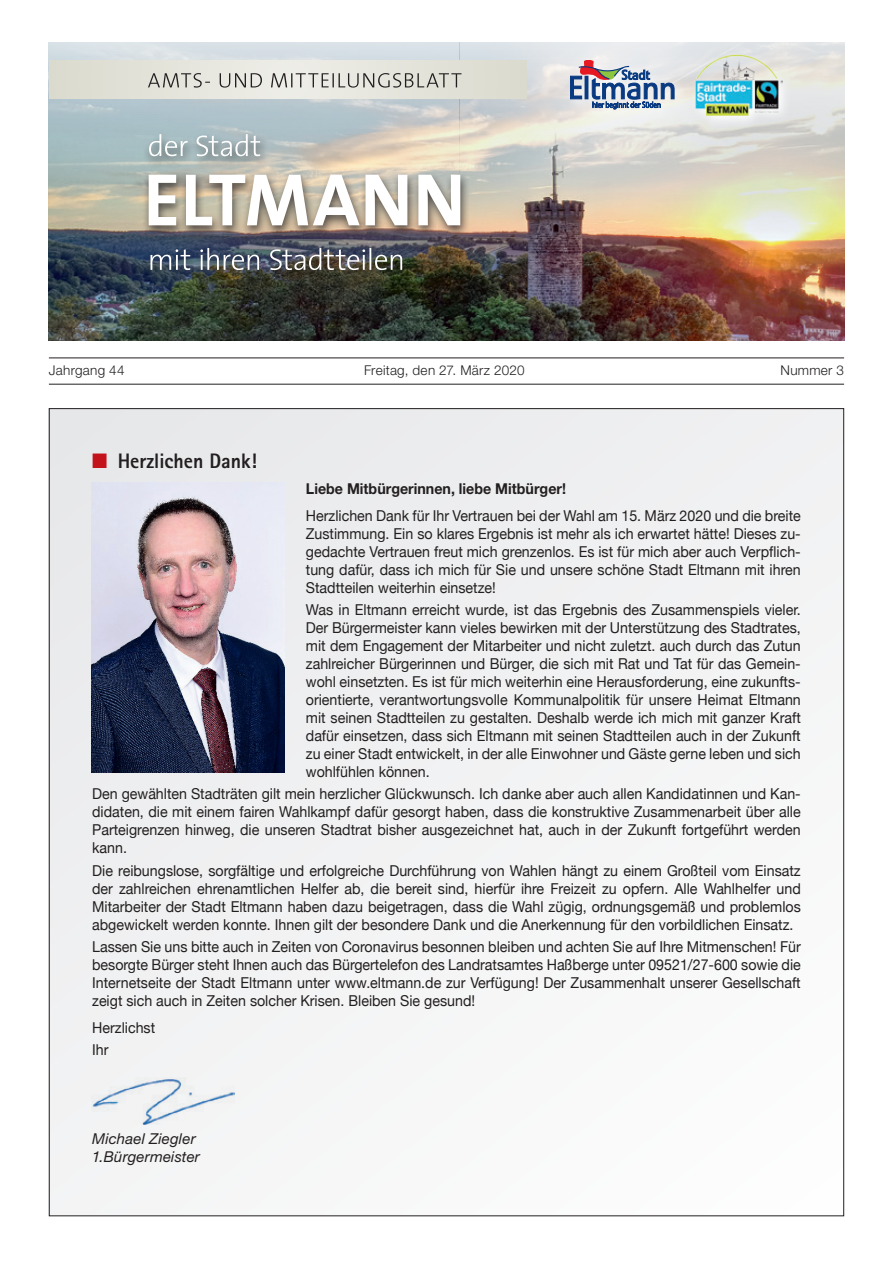
<style>
.page{position:relative;width:893px;height:1263px;background:#fff}
.page>*{position:absolute;margin:0;border:0;box-sizing:border-box;transform-origin:0 0}
.t1{font:800 21px "Rotis Sans Serif";color:#231f20;scale:.95 1}
.t2{font:15px/18px "Helvetica Neue";color:#231f20;text-align:justify;scale:.95 1}
.t3{font:700 15px "Helvetica Neue";color:#231f20;scale:.95 1}
.t4{font:italic 15px/18px "Helvetica Neue";letter-spacing:.01em;color:#231f20}
.t5{font:300 13.5px "Helvetica Neue";letter-spacing:.02em;color:#231f20}
.s1{color:#c4121a}
</style>
<div class="page">
<img style="left:49px;top:43px;width:795px;height:297px">
<svg style="left:462px;top:42px;width:319px;height:177px;background:#d8d5cb"></svg>
<svg style="left:570px;top:61px;width:104px;height:48px;background:#a0a8bd"></svg>
<div style="left:144px;top:244px;width:268px;height:38px;background:#231f20;opacity:.75"></div>
<img style="left:151px;top:248px;width:251px;height:22px">
<div style="left:142px;top:171px;width:328px;height:67px;background:#231f20;opacity:.75"></div>
<svg style="left:149px;top:175px;width:311px;height:50px"></svg>
<div style="left:142px;top:131px;width:128px;height:38px;background:#231f20;opacity:.75"></div>
<svg style="left:149px;top:134px;width:111px;height:22px;background:#b2bfc2"></svg>
<div style="left:49px;top:61px;width:477px;height:38px;background:linear-gradient(to right,#e4e4db,#e5e4db)"></div>
<svg style="left:148px;top:73px;width:313px;height:15px;background:#c0bfb9"></svg>
<svg style="left:690px;top:49px;width:105px;height:80px;background:#e3e4e1"></svg>
<img style="left:695px;top:54px;width:88px;height:61px">
<hr style="left:49px;top:357px;width:795px;height:1px;background:#231f20">
<hr style="left:49px;top:384px;width:795px;height:1px;background:#231f20">
<div style="left:49px;top:408px;width:795px;height:808px;background:#f2f3f4"></div>
<img style="left:91px;top:1077px;width:144px;height:47px">
<img style="left:92px;top:483px;width:193px;height:290px">
<p class="t5" style="left:49px;top:362px;width:77px">Jahrgang 44</p>
<p class="t5" style="left:364px;top:362px;width:162px">Freitag, den 27. März 2020</p>
<p class="t5" style="left:781px;top:362px;width:65px">Nummer 3</p>
<h1 class="t1" style="left:92px;top:447px;width:175px"><span class="s1">■</span> Herzlichen Dank!</h1>
<p class="t3" style="left:306px;top:480px;width:275px">Liebe Mitbürgerinnen, liebe Mitbürger!</p>
<p class="t2" style="left:306px;top:507px;width:523px">Herzlichen Dank für Ihr Vertrauen bei der Wahl am 15. März 2020 und die breite Zustimmung. Ein so klares Ergebnis ist mehr als ich erwartet hätte! Dieses zu&shy;gedachte Vertrauen freut mich grenzenlos. Es ist für mich aber auch Verpflich&shy;tung dafür, dass ich mich für Sie und unsere schöne Stadt Eltmann mit ihren Stadtteilen weiterhin einsetze!</p>
<p class="t2" style="left:306px;top:602px;width:522px">Was in Eltmann erreicht wurde, ist das Ergebnis des Zusammenspiels vieler.<br>Der Bürgermeister kann vieles bewirken mit der Unterstützung des Stadtrates, mit dem Engagement der Mitarbeiter und nicht zuletzt. auch durch das Zutun zahlreicher Bürgerinnen und Bürger, die sich mit Rat und Tat für das Gemein&shy;wohl einsetzten. Es ist für mich weiterhin eine Herausforderung, eine zukunfts&shy;orientierte, verantwortungsvolle Kommunalpolitik für unsere Heimat Eltmann mit seinen Stadtteilen zu gestalten. Deshalb werde ich mich mit ganzer Kraft dafür einsetzen, dass sich Eltmann mit seinen Stadtteilen auch in der Zukunft zu einer Stadt entwickelt, in der alle Einwohner und Gäste gerne leben und sich wohlfühlen können.</p>
<p class="t2" style="left:92px;top:786px;width:747px">Den gewählten Stadträten gilt mein herzlicher Glückwunsch. Ich danke aber auch allen Kandidatinnen und Kan&shy;didaten, die mit einem fairen Wahlkampf dafür gesorgt haben, dass die konstruktive Zusammenarbeit über alle Parteigrenzen hinweg, die unseren Stadtrat bisher ausgezeichnet hat, auch in der Zukunft fortgeführt werden kann.</p>
<p class="t2" style="left:92px;top:862px;width:747px">Die reibungslose, sorgfältige und erfolgreiche Durchführung von Wahlen hängt zu einem Großteil vom Einsatz der zahlreichen ehrenamtlichen Helfer ab, die bereit sind, hierfür ihre Freizeit zu opfern. Alle Wahlhelfer und Mitarbeiter der Stadt Eltmann haben dazu beigetragen, dass die Wahl zügig, ordnungsgemäß und problemlos abgewickelt werden konnte. Ihnen gilt der besondere Dank und die Anerkennung für den vorbildlichen Einsatz.</p>
<p class="t2" style="left:92px;top:938px;width:747px">Lassen Sie uns bitte auch in Zeiten von Coronavirus besonnen bleiben und achten Sie auf Ihre Mitmenschen! Für besorgte Bürger steht Ihnen auch das Bürgertelefon des Landratsamtes Haßberge unter 09521/27-600 sowie die Internetseite der Stadt Eltmann unter www.eltmann.de zur Verfügung! Der Zusammenhalt unserer Gesellschaft zeigt sich auch in Zeiten solcher Krisen. Bleiben Sie gesund!</p>
<p class="t2" style="left:92px;top:1017px;width:68px;line-height:22.2px">Herzlichst<br>Ihr</p>
<p class="t4" style="left:92px;top:1129px;width:109px">Michael Ziegler<br>1.Bürgermeister</p>
</div>
